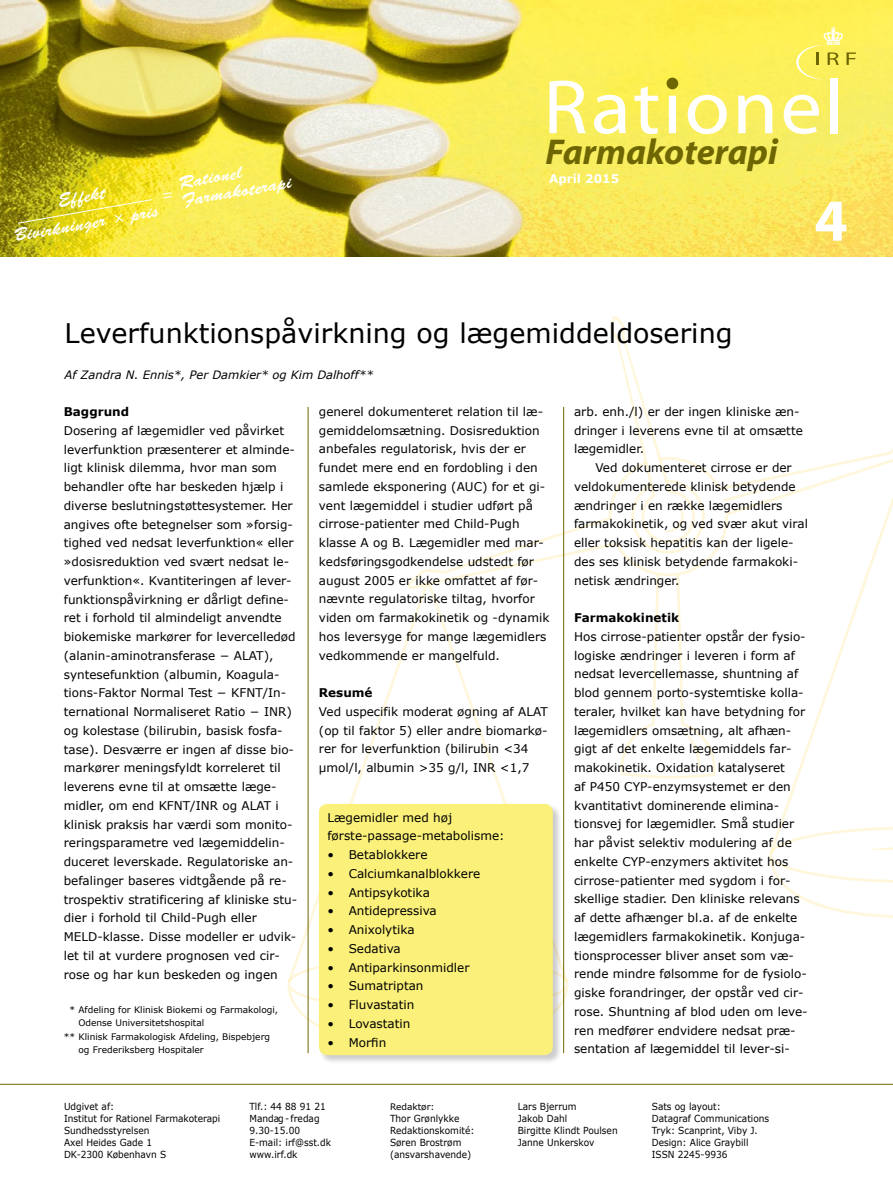
<style>
.page{position:relative;width:893px;height:1191px;background:#fff}
.page>*{position:absolute;margin:0;border:0;box-sizing:border-box;transform-origin:0 0}
.t1{font:77.55px "Myriad";letter-spacing:.03em;color:#fff;scale:1.06 1}
.t2{font:700 60px "Myriad";color:#fff}
.t3{font:italic 700 36px "Myriad";color:#6e6602}
.t4{font:27px "Verdana";color:#000}
.t5{font:18px/27px "Brush Script Std";color:#fff;text-align:center}
.t6{font:12px/18.8px "Verdana";color:#000}
.t7{font:700 12px "Verdana";color:#000}
.t8{font:700 12px "Verdana";color:#fff}
.t9{font:italic 11.55px "Verdana";color:#000}
.t10{font:9.75px/12px "Verdana";color:#000;scale:.93 1}
.t11{font:9px "Verdana";color:#000}
</style>
<div class="page">
<img style="left:0;top:0;width:893px;height:256px">
<svg style="left:408px;top:440px;width:485px;height:145px"></svg>
<svg style="left:621px;top:573px;width:94px;height:205px"></svg>
<svg style="left:297px;top:585px;width:130px;height:370px"></svg>
<svg style="left:428px;top:584px;width:140px;height:371px"></svg>
<svg style="left:425px;top:583px;width:6px;height:3px"></svg>
<svg style="left:287px;top:955px;width:281px;height:92px"></svg>
<svg style="left:770px;top:456px;width:123px;height:370px"></svg>
<svg style="left:769px;top:826px;width:124px;height:92px"></svg>
<svg style="left:723px;top:488px;width:52px;height:14px"></svg>
<svg style="left:610px;top:316px;width:95px;height:237px"></svg>
<svg style="left:56px;top:45px;width:166px;height:70px;background:#d4c85f"></svg>
<hr style="left:308px;top:407px;width:1px;height:646px;background:#6e6602">
<hr style="left:563px;top:407px;width:1px;height:646px;background:#6e6602">
<div style="left:666px;top:78px;width:12px;height:11px;background:#6e6602;border-radius:50%"></div>
<svg style="left:796px;top:27px;width:60px;height:52px;background:#f5ea61"></svg>
<hr style="left:0;top:1084px;width:893px;height:1px;background:#6e6602">
<svg style="left:17px;top:199px;width:136px;height:25px;background:#d9cc24"></svg>
<div style="left:318px;top:803px;width:244px;height:261px;background:#000;opacity:.2"></div>
<div style="left:319px;top:804px;width:234px;height:251px;background:#fbf17a;border-radius:9px"></div>
<svg style="left:163px;top:192px;width:9px;height:6px"></svg>
<h3 class="t5" style="left:7px;top:196px;width:148px;rotate:-10deg">Effekt<br>Bivirkninger × pris</h3>
<h3 class="t5" style="left:178px;top:174px;width:112px;line-height:18px;text-align:left;rotate:-10deg">Rationel<br>Farmakoterapi</h3>
<h1 class="t1" style="left:543px;top:69px;width:285px">Rationel</h1>
<h3 class="t3" style="left:545px;top:133px;width:234px">Farmakoterapi</h3>
<p class="t8" style="left:549px;top:170px;width:72px">April 2015</p>
<h2 class="t2" style="left:814px;top:190px;width:35px">4</h2>
<h3 class="t4" style="left:65px;top:314px;width:669px">Leverfunktionspåvirkning og lægemiddeldosering</h3>
<p class="t9" style="left:65px;top:367px;width:310px">Af Zandra N. Ennis*, Per Damkier* og Kim Dalhoff**</p>
<p class="t7" style="left:64px;top:403px;width:67px">Baggrund</p>
<p class="t6" style="left:64px;top:421px;width:235px">Dosering af lægemidler ved påvirket leverfunktion præsenterer et alminde&shy;ligt klinisk dilemma, hvor man som behandler ofte har beskeden hjælp i diverse beslutningstøttesystemer. Her angives ofte betegnelser som »forsig&shy;tighed ved nedsat leverfunktion« eller »dosisreduktion ved svært nedsat le&shy;verfunktion«. Kvantiteringen af lever&shy;funktionspåvirkning er dårligt define&shy;ret i forhold til almindeligt anvendte biokemiske markører for levercelledød (alanin-aminotransferase − ALAT), syntesefunktion (albumin, Koagula&shy;tions-Faktor Normal Test − KFNT/In&shy;ternational Normaliseret Ratio − INR) og kolestase (bilirubin, basisk fosfa&shy;tase). Desværre er ingen af disse bio&shy;markører meningsfyldt korreleret til leverens evne til at omsætte læge&shy;midler, om end KFNT/INR og ALAT i klinisk praksis har værdi som monito&shy;reringsparametre ved lægemiddelin&shy;duceret leverskade. Regulatoriske an&shy;befalinger baseres vidtgående på re&shy;trospektiv stratificering af kliniske stu&shy;dier i forhold til Child-Pugh eller MELD-klasse. Disse modeller er udvik&shy;let til at vurdere prognosen ved cir&shy;rose og har kun beskeden og ingen</p>
<p class="t11" style="left:70px;top:1003px;width:210px">* Afdeling for Klinisk Biokemi og Farmakologi,</p>
<p class="t11" style="left:78px;top:1016px;width:127px">Odense Universitetshospital</p>
<p class="t11" style="left:64px;top:1030px;width:208px">** Klinisk Farmakologisk Afdeling, Bispebjerg</p>
<p class="t11" style="left:78px;top:1043px;width:127px">og Frederiksberg Hospitaler</p>
<p class="t6" style="left:319px;top:402px;width:232px">generel dokumenteret relation til læ&shy;gemiddelomsætning. Dosisreduktion anbefales regulatorisk, hvis der er fundet mere end en fordobling i den samlede eksponering (AUC) for et gi&shy;vent lægemiddel i studier udført på cirrose-patienter med Child-Pugh klasse A og B. Lægemidler med mar&shy;kedsføringsgodkendelse udstedt før august 2005 er ikke omfattet af før&shy;nævnte regulatoriske tiltag, hvorfor viden om farmakokinetik og -dynamik hos leversyge for mange lægemidlers vedkommende er mangelfuld.</p>
<p class="t7" style="left:319px;top:684px;width:55px">Resumé</p>
<p class="t6" style="left:319px;top:702px;width:230px">Ved uspecifik moderat øgning af ALAT (op til faktor 5) eller andre biomarkø&shy;rer for leverfunktion (bilirubin &lt;34 µmol/l, albumin &gt;35 g/l, INR &lt;1,7</p>
<p class="t6" style="left:327px;top:807px;width:179px">Lægemidler med høj første-passage-metabolisme:</p>
<p class="t6" style="left:327px;top:845px;width:102px">• Betablokkere</p>
<p class="t6" style="left:327px;top:864px;width:154px">• Calciumkanalblokkere</p>
<p class="t6" style="left:327px;top:882px;width:104px">• Antipsykotika</p>
<p class="t6" style="left:327px;top:901px;width:111px">• Antidepressiva</p>
<p class="t6" style="left:327px;top:920px;width:89px">• Anixolytika</p>
<p class="t6" style="left:327px;top:939px;width:75px">• Sedativa</p>
<p class="t6" style="left:327px;top:957px;width:144px">• Antiparkinsonmidler</p>
<p class="t6" style="left:327px;top:976px;width:98px">• Sumatriptan</p>
<p class="t6" style="left:327px;top:995px;width:88px">• Fluvastatin</p>
<p class="t6" style="left:327px;top:1014px;width:85px">• Lovastatin</p>
<p class="t6" style="left:327px;top:1032px;width:60px">• Morfin</p>
<p class="t6" style="left:574px;top:402px;width:230px">arb. enh./l) er der ingen kliniske æn&shy;dringer i leverens evne til at omsætte lægemidler.</p>
<p class="t6" style="left:574px;top:458px;width:235px;text-indent:21px">Ved dokumenteret cirrose er der veldokumenterede klinisk betydende ændringer i en række lægemidlers farmakokinetik, og ved svær akut viral eller toksisk hepatitis kan der ligele&shy;des ses klinisk betydende farmakoki&shy;netisk ændringer.</p>
<p class="t7" style="left:574px;top:609px;width:107px">Farmakokinetik</p>
<p class="t6" style="left:574px;top:627px;width:235px">Hos cirrose-patienter opstår der fysio&shy;logiske ændringer i leveren i form af nedsat levercellemasse, shuntning af blod gennem porto-systemtiske kolla&shy;teraler, hvilket kan have betydning for lægemidlers omsætning, alt afhæn&shy;gigt af det enkelte lægemiddels far&shy;makokinetik. Oxidation katalyseret<br>af P450 CYP-enzymsystemet er den kvantitativt dominerende elimina&shy;tionsvej for lægemidler. Små studier har påvist selektiv modulering af de enkelte CYP-enzymers aktivitet hos cirrose-patienter med sygdom i for&shy;skellige stadier. Den kliniske relevans af dette afhænger bl.a. af de enkelte lægemidlers farmakokinetik. Konjuga&shy;tionsprocesser bliver anset som væ&shy;rende mindre følsomme for de fysiolo&shy;giske forandringer, der opstår ved cir&shy;rose. Shuntning af blod uden om leve&shy;ren medfører endvidere nedsat præ&shy;sentation af lægemiddel til lever-si-</p>
<p class="t10" style="left:64px;top:1100px;width:170px">Udgivet af:<br>Institut for Rationel Farmakoterapi<br>Sundhedsstyrelsen<br>Axel Heides Gade 1<br>DK-2300 København S</p>
<p class="t10" style="left:249px;top:1100px;width:89px">Tlf.: 44 88 91 21<br>Mandag - fredag<br>9.30-15.00<br>E-mail: irf@sst.dk www.irf.dk</p>
<p class="t11" style="left:390px;top:1100px;width:46px">Redaktør:</p>
<p class="t10" style="left:390px;top:1112px;width:92px">Thor Grønlykke<br>Redaktionskomité:<br>Søren Brostrøm (ansvarshavende)</p>
<p class="t10" style="left:652px;top:1100px;width:128px">Sats og layout:<br>Datagraf Communications<br>Tryk: Scanprint, Viby J.<br>Design: Alice Graybill<br>ISSN 2245-9936</p>
<p class="t10" style="left:518px;top:1100px;width:109px">Lars Bjerrum<br>Jakob Dahl<br>Birgitte Klindt Poulsen<br>Janne Unkerskov</p>
</div>
